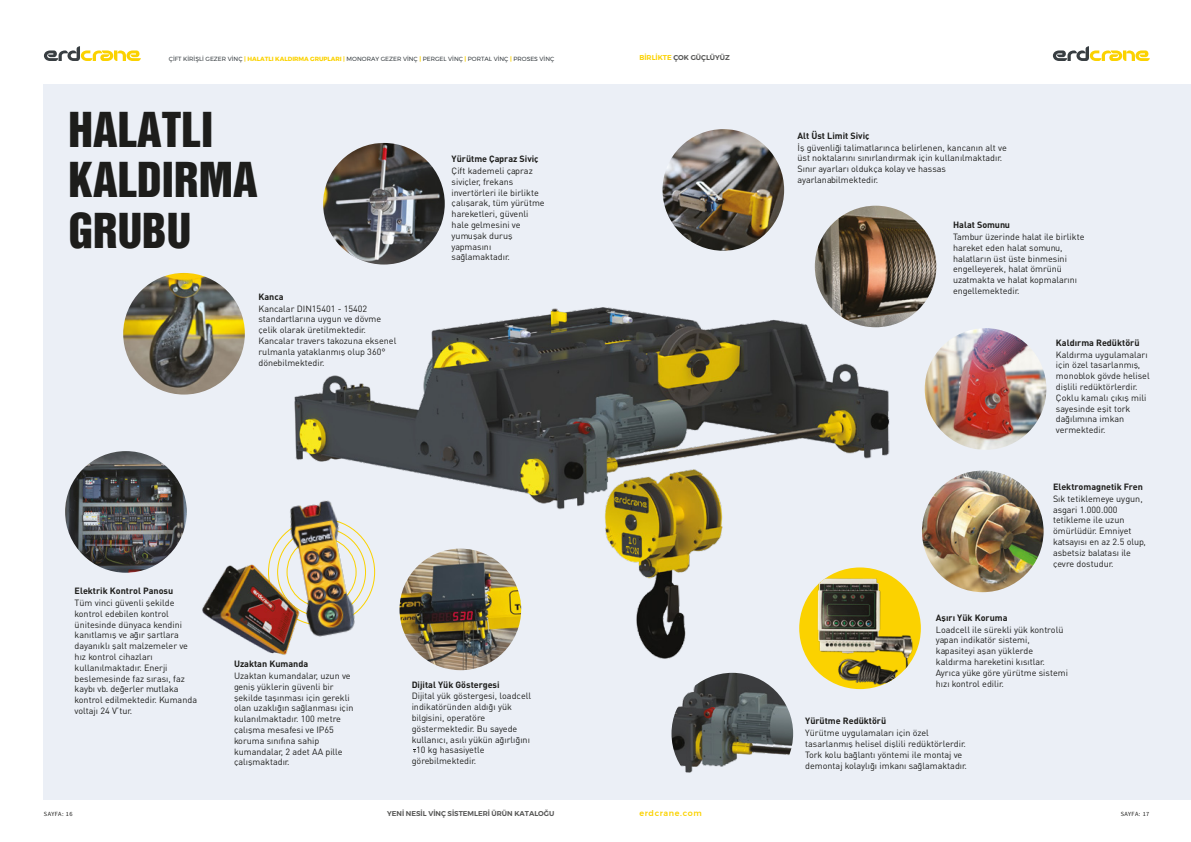
<style>
.page{position:relative;width:1191px;height:842px;background:#fff}
.page>*{position:absolute;margin:0;border:0;box-sizing:border-box;transform-origin:0 0}
.t1{font:44.1px/50.7px "Helvetica Inserat";color:#1d1d1b}
.t2{font:9px/10.8px "DIN Tr";color:#1d1d1b}
.t3{font:9px "DINT Bold Tr";color:#1d1d1b}
.t4{font:500 8px "Montserrat";letter-spacing:.075em;color:#fbd200}
.t5{font:600 7px "Montserrat";color:#575756}
.t6{font:6.3px "Source Sans Pro";letter-spacing:.065em;color:#1d1d1b}
.t7{font:6px "Montserrat";color:#383e42}
.s1{font-weight:700;color:#fbd200}
.s2{color:#fbd200}
</style>
<div class="page">
<div style="left:43px;top:84px;width:552px;height:715px;background:#ebeff6"></div>
<div style="left:595px;top:84px;width:596px;height:715px;background:#ebeff6"></div>
<img style="left:277px;top:284px;width:630px;height:387px">
<svg style="left:44px;top:46px;width:97px;height:15px"></svg>
<svg style="left:1053px;top:46px;width:96px;height:15px"></svg>
<img style="left:280px;top:492px;width:83px;height:154px">
<img style="left:202px;top:560px;width:106px;height:100px">
<img style="left:323px;top:143px;width:122px;height:122px;border-radius:61px">
<img style="left:662px;top:129px;width:122px;height:122px;border-radius:61px">
<img style="left:123px;top:273px;width:122px;height:122px;border-radius:61px">
<img style="left:65px;top:451px;width:122px;height:122px;border-radius:61px">
<img style="left:399px;top:549px;width:122px;height:121px;border-radius:61px">
<img style="left:815px;top:206px;width:121px;height:121px;border-radius:61px">
<img style="left:924px;top:328px;width:122px;height:122px;border-radius:61px">
<img style="left:671px;top:673px;width:122px;height:121px;border-radius:61px">
<img style="left:922px;top:471px;width:121px;height:121px;border-radius:61px">
<img style="left:799px;top:567px;width:122px;height:122px">
<p class="t7" style="left:169px;top:54px;width:387px">ÇİFT KİRİŞLİ GEZER VİNÇ <span class="s1">| HALATLI KALDIRMA GRUPLARI |</span> MONORAY GEZER VİNÇ <span class="s1">|</span> PERGEL VİNÇ <span class="s1">|</span> PORTAL VİNÇ <span class="s1">|</span> PROSES VİNÇ</p>
<p class="t5" style="left:639px;top:52px;width:92px"><span class="s2">BİRLİKTE</span> ÇOK GÜÇLÜYÜZ</p>
<h1 class="t1" style="left:69px;top:104px;width:190px">HALATLI<br>KALDIRMA<br>GRUBU</h1>
<p class="t3" style="left:258px;top:291px;width:27px">Kanca</p>
<p class="t2" style="left:258px;top:303px;width:139px">Kancalar DIN15401 - 15402 standartlarına uygun ve dövme çelik olarak üretilmektedir.<br>Kancalar travers takozuna eksenel rulmanla yataklanmış olup 360° dönebilmektedir.</p>
<p class="t3" style="left:451px;top:153px;width:88px">Yürütme Çapraz Siviç</p>
<p class="t2" style="left:451px;top:165px;width:95px">Çift kademeli çapraz siviçler, frekans invertörleri ile birlikte çalışarak, tüm yürütme hareketleri, güvenli hale gelmesini ve yumuşak duruş yapmasını sağlamaktadır.</p>
<p class="t3" style="left:75px;top:585px;width:100px">Elektrik Kontrol Panosu</p>
<p class="t2" style="left:75px;top:597px;width:124px">Tüm vinci güvenli şekilde kontrol edebilen kontrol ünitesinde dünyaca kendini kanıtlamış ve ağır şartlara dayanıklı şalt malzemeler ve hız kontrol cihazları kullanılmaktadır. Enerji beslemesinde faz sırası, faz kaybı vb. değerler mutlaka kontrol edilmektedir. Kumanda voltajı 24 V’tur.</p>
<p class="t3" style="left:234px;top:658px;width:76px">Uzaktan Kumanda</p>
<p class="t2" style="left:234px;top:670px;width:121px">Uzaktan kumandalar, uzun ve geniş yüklerin güvenli bir şekilde taşınması için gerekli olan uzaklığın sağlanması için kulanılmaktadır. 100 metre çalışma mesafesi ve IP65 koruma sınıfına sahip kumandalar, 2 adet AA pille çalışmaktadır.</p>
<p class="t3" style="left:412px;top:678px;width:89px">Dijital Yük Göstergesi</p>
<p class="t2" style="left:412px;top:690px;width:121px">Dijital yük göstergesi, loadcell</p>
<p class="t2" style="left:412px;top:701px;width:102px">indikatöründen aldığı yük</p>
<p class="t2" style="left:412px;top:712px;width:75px">bilgisini, operatöre</p>
<p class="t2" style="left:412px;top:723px;width:107px">göstermektedir. Bu sayede</p>
<p class="t2" style="left:412px;top:734px;width:120px">kullanıcı, asılı yükün ağırlığını</p>
<p class="t2" style="left:416px;top:744px;width:70px">10 kg hasasiyetle</p>
<p class="t2" style="left:412px;top:755px;width:66px">görebilmektedir.</p>
<p class="t3" style="left:797px;top:130px;width:73px">Alt Üst Limit Siviç</p>
<p class="t2" style="left:797px;top:142px;width:211px">İş güvenliği talimatlarınca belirlenen, kancanın alt ve üst noktalarını sınırlandırmak için kullanılmaktadır.<br>Sınır ayarları oldukça kolay ve hassas ayarlanabilmektedir.</p>
<p class="t3" style="left:953px;top:219px;width:58px">Halat Somunu</p>
<p class="t2" style="left:953px;top:231px;width:133px">Tambur üzerinde halat ile birlikte hareket eden halat somunu, halatların üst üste binmesini engelleyerek, halat ömrünü uzatmakta ve halat kopmalarını engellemektedir.</p>
<p class="t3" style="left:1056px;top:337px;width:85px">Kaldırma Redüktörü</p>
<p class="t2" style="left:1056px;top:349px;width:95px">Kaldırma uygulamaları için özel tasarlanmış, monoblok gövde helisel dişlili redüktörlerdir.<br>Çoklu kamalı çıkış mili sayesinde eşit tork dağılımına imkan vermektedir.</p>
<p class="t3" style="left:1053px;top:481px;width:91px">Elektromagnetik Fren</p>
<p class="t2" style="left:1053px;top:493px;width:94px">Sık tetiklemeye uygun, asgari 1.000.000 tetikleme ile uzun ömürlüdür. Emniyet katsayısı en az 2.5 olup, asbetsiz balatası ile çevre dostudur.</p>
<p class="t3" style="left:936px;top:612px;width:73px">Aşırı Yük Koruma</p>
<p class="t2" style="left:936px;top:624px;width:134px">Loadcell ile sürekli yük kontrolü yapan indikatör sistemi, kapasiteyi aşan yüklerde kaldırma hareketini kısıtlar.<br>Ayrıca yüke göre yürütme sistemi hızı kontrol edilir.</p>
<p class="t3" style="left:805px;top:715px;width:82px">Yürütme Redüktörü</p>
<p class="t2" style="left:805px;top:727px;width:163px">Yürütme uygulamaları için özel tasarlanmış helisel dişlili redüktörlerdir.<br>Tork kolu bağlantı yöntemi ile montaj ve demontaj kolaylığı imkanı sağlamaktadır.</p>
<p class="t6" style="left:44px;top:810px;width:30px">SAYFA: 16</p>
<p class="t5" style="left:387px;top:808px;width:168px">YENİ NESİL VİNÇ SİSTEMLERİ ÜRÜN KATALOĞU</p>
<p class="t4" style="left:639px;top:807px;width:64px">erdcrane.com</p>
<p class="t6" style="left:1120px;top:810px;width:30px">SAYFA: 17</p>
</div>
